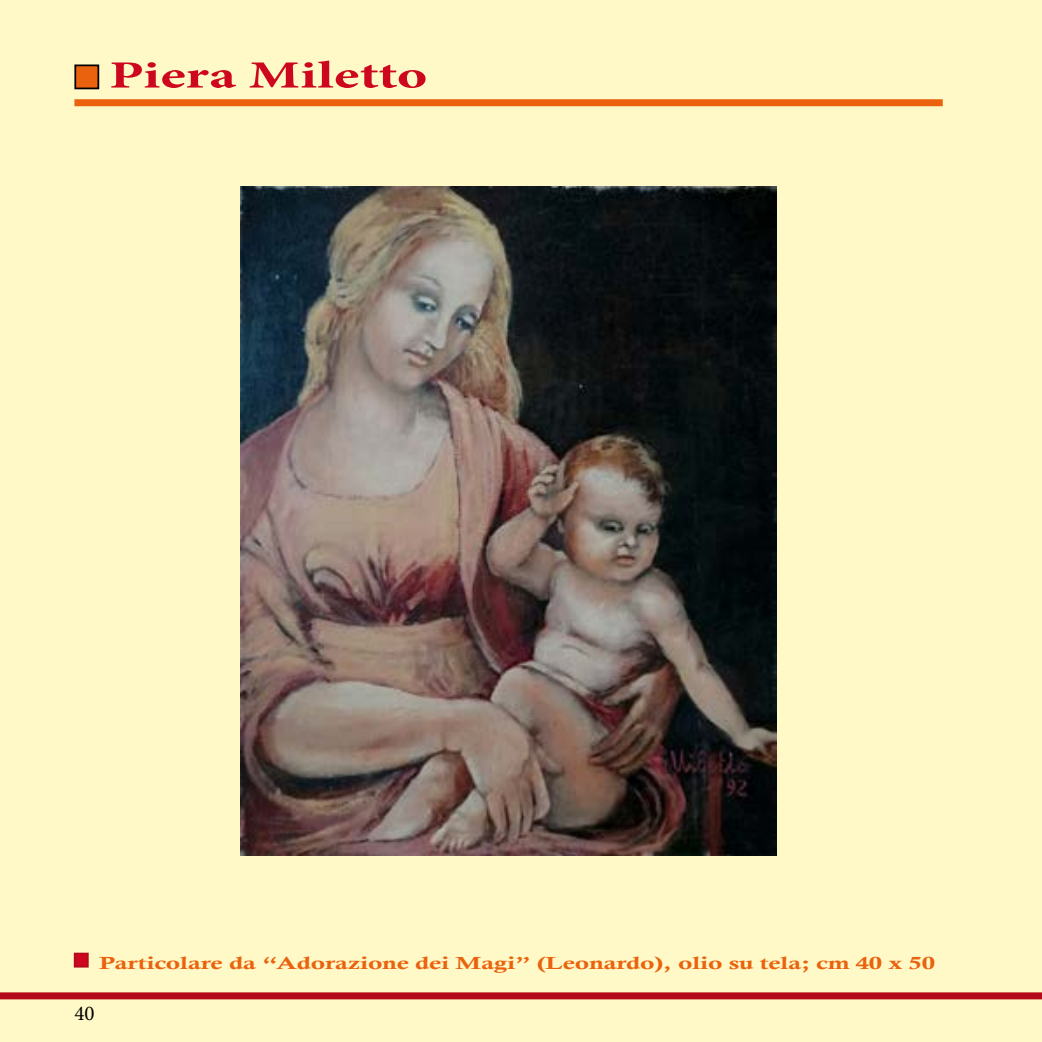
<style>
.page{position:relative;width:1042px;height:1042px;background:#fff9c7}
.page>*{position:absolute;margin:0;border:0;box-sizing:border-box;transform-origin:0 0}
.t1{font:700 38.5px "Minion Pro";color:#cd071e;scale:1.5 1}
.t2{font:21px "Minion Pro";color:#000}
.t3{font:17.5px "Calis MT Bol";letter-spacing:-.01em;color:#ea620e;scale:1.5 1}
</style>
<div class="page">
<div style="left:74px;top:952px;width:15px;height:15px;background:#cd071e;border:2px solid #b40b1a"></div>
<div style="left:0;top:992px;width:1042px;height:7px;background:#b40b1a"></div>
<div style="left:75px;top:65px;width:23px;height:23px;background:#ea620e"></div>
<div style="left:74px;top:64px;width:25px;height:25px;border:2px solid #000"></div>
<div style="left:74px;top:99px;width:869px;height:7px;background:#ea620e"></div>
<img style="left:241px;top:186px;width:535px;height:670px">
<h1 class="t1" style="left:109px;top:48px;width:214px">Piera Miletto</h1>
<p class="t3" style="left:99px;top:953px;width:559px">Particolare da “Adorazione dei Magi” (Leonardo), olio su tela; cm 40 x 50</p>
<p class="t2" style="left:74px;top:999px;width:22px">40</p>
</div>
